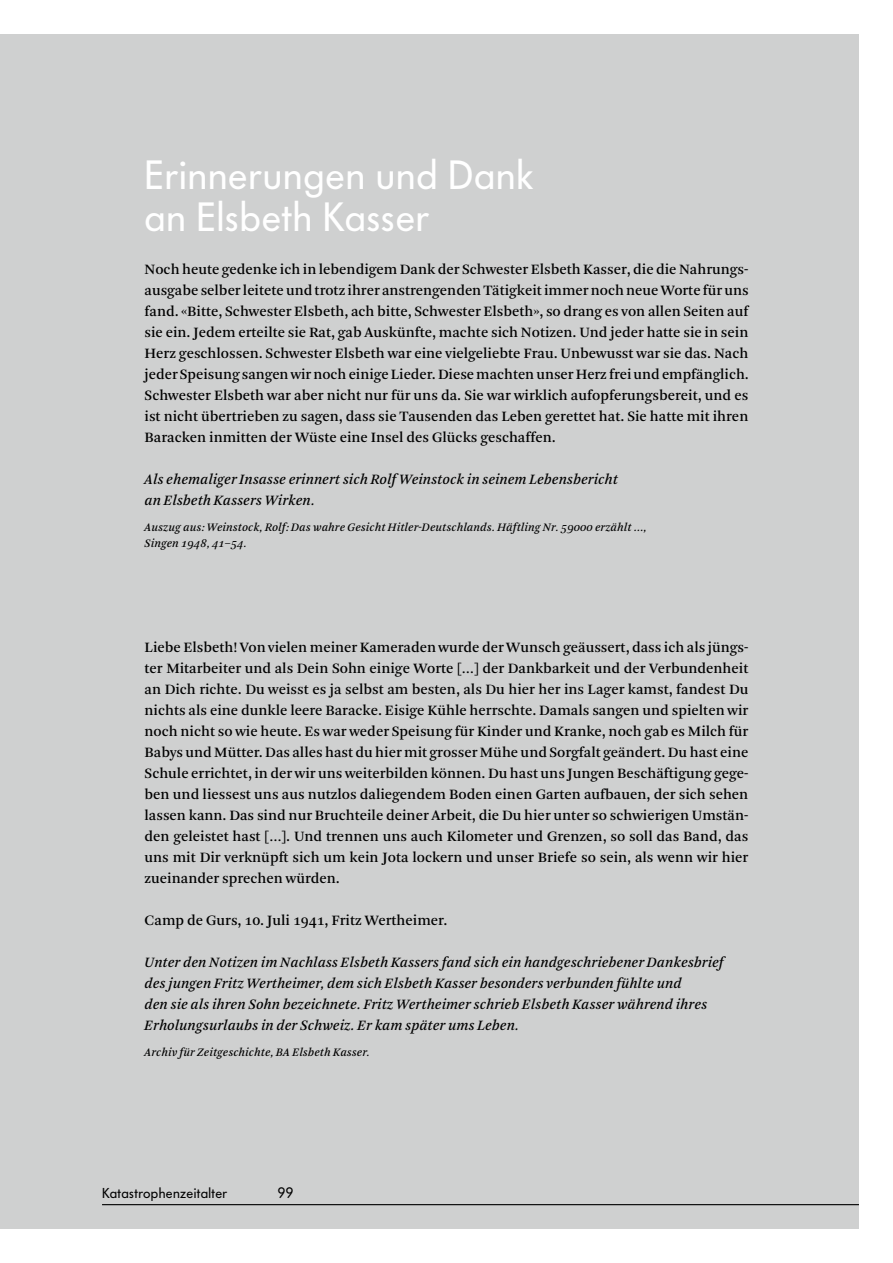
<style>
.page{position:relative;width:893px;height:1263px;background:#fff}
.page>*{position:absolute;margin:0;border:0;box-sizing:border-box;transform-origin:0 0}
.Quellen_TItel{font:40.5px/42px "Futura BQ";letter-spacing:.02em;color:#fff}
.Sachtexte_oE{font:15px/21px "Arnhem";color:#000;text-align:justify}
.Quelle_Legende{font:italic 15px/21px "Arnhem";color:#000}
.Kolumnentitel_rechts{font:15px "Futura BQ";color:#000}
.Kolumnentitel_rechts-2{font:14.25px "Futura BQ";letter-spacing:.025em;color:#000}
.Quelle_Quellenangabe{font:italic 12px/15.8px "Arnhem";letter-spacing:.005em;color:#000}
</style>
<div class="page">
<div style="left:0;top:34px;width:859px;height:1195px;background:#cfd0d0"></div>
<hr style="left:102px;top:1204px;width:757px;height:1px;background:#000">
<p class="Quellen_TItel" style="left:145px;top:155px;width:390px">Erinnerungen und Dank an Elsbeth Kasser</p>
<p class="Sachtexte_oE" style="left:145px;top:259px;width:606px">Noch heute gedenke ich in lebendigem Dank der Schwester Elsbeth Kasser, die die Nahrungs&shy;ausgabe selber leitete und trotz ihrer anstrengenden Tätigkeit immer noch neue Worte für uns fand. «Bitte, Schwester Elsbeth, ach bitte, Schwester Elsbeth», so drang es von allen Seiten auf sie ein. Jedem erteilte sie Rat, gab Auskünfte, machte sich Notizen. Und jeder hatte sie in sein Herz geschlossen. Schwester Elsbeth war eine vielgeliebte Frau. Unbewusst war sie das. Nach jeder Speisung sangen wir noch einige Lieder. Diese machten unser Herz frei und empfänglich.<br>Schwester Elsbeth war aber nicht nur für uns da. Sie war wirklich aufopferungsbereit, und es ist nicht übertrieben zu sagen, dass sie Tausenden das Leben gerettet hat. Sie hatte mit ihren Baracken inmitten der Wüste eine Insel des Glücks geschaffen.</p>
<p class="Quelle_Legende" style="left:145px;top:469px;width:475px">Als ehemaliger Insasse erinnert sich Rolf Weinstock in seinem Lebensbericht an Elsbeth Kassers Wirken.</p>
<p class="Quelle_Quellenangabe" style="left:145px;top:519px;width:504px">Auszug aus: Weinstock, Rolf: Das wahre Gesicht Hitler-Deutschlands. Häftling Nr. 59000 erzählt …,<br>Singen 1948, 41–54.</p>
<p class="Sachtexte_oE" style="left:145px;top:637px;width:605px">Liebe Elsbeth! Von vielen meiner Kameraden wurde der Wunsch geäussert, dass ich als jüngs&shy;ter Mitarbeiter und als Dein Sohn einige Worte […] der Dankbarkeit und der Verbundenheit an Dich richte. Du weisst es ja selbst am besten, als Du hier her ins Lager kamst, fandest Du nichts als eine dunkle leere Baracke. Eisige Kühle herrschte. Damals sangen und spielten wir noch nicht so wie heute. Es war weder Speisung für Kinder und Kranke, noch gab es Milch für Babys und Mütter. Das alles hast du hier mit grosser Mühe und Sorgfalt geändert. Du hast eine Schule errichtet, in der wir uns weiterbilden können. Du hast uns Jungen Beschäftigung gege&shy;ben und liessest uns aus nutzlos daliegendem Boden einen Garten aufbauen, der sich sehen lassen kann. Das sind nur Bruchteile deiner Arbeit, die Du hier unter so schwierigen Umstän&shy;den geleistet hast […]. Und trennen uns auch Kilometer und Grenzen, so soll das Band, das uns mit Dir verknüpft sich um kein Jota lockern und unser Briefe so sein, als wenn wir hier zueinander sprechen würden.</p>
<p class="Sachtexte_oE" style="left:145px;top:910px;width:304px">Camp de Gurs, 10. Juli 1941, Fritz Wertheimer.</p>
<p class="Quelle_Legende" style="left:145px;top:952px;width:581px">Unter den Notizen im Nachlass Elsbeth Kassers fand sich ein handgeschriebener Dankesbrief des jungen Fritz Wertheimer, dem sich Elsbeth Kasser besonders verbunden fühlte und<br>den sie als ihren Sohn bezeichnete. Fritz Wertheimer schrieb Elsbeth Kasser während ihres Erholungsurlaubs in der Schweiz. Er kam später ums Leben.</p>
<p class="Quelle_Quellenangabe" style="left:145px;top:1044px;width:227px">Archiv für Zeitgeschichte, BA Elsbeth Kasser.</p>
<p class="Kolumnentitel_rechts-2" style="left:102px;top:1184px;width:127px">Katastrophenzeitalter</p>
<p class="Kolumnentitel_rechts" style="left:278px;top:1184px;width:17px">99</p>
</div>
